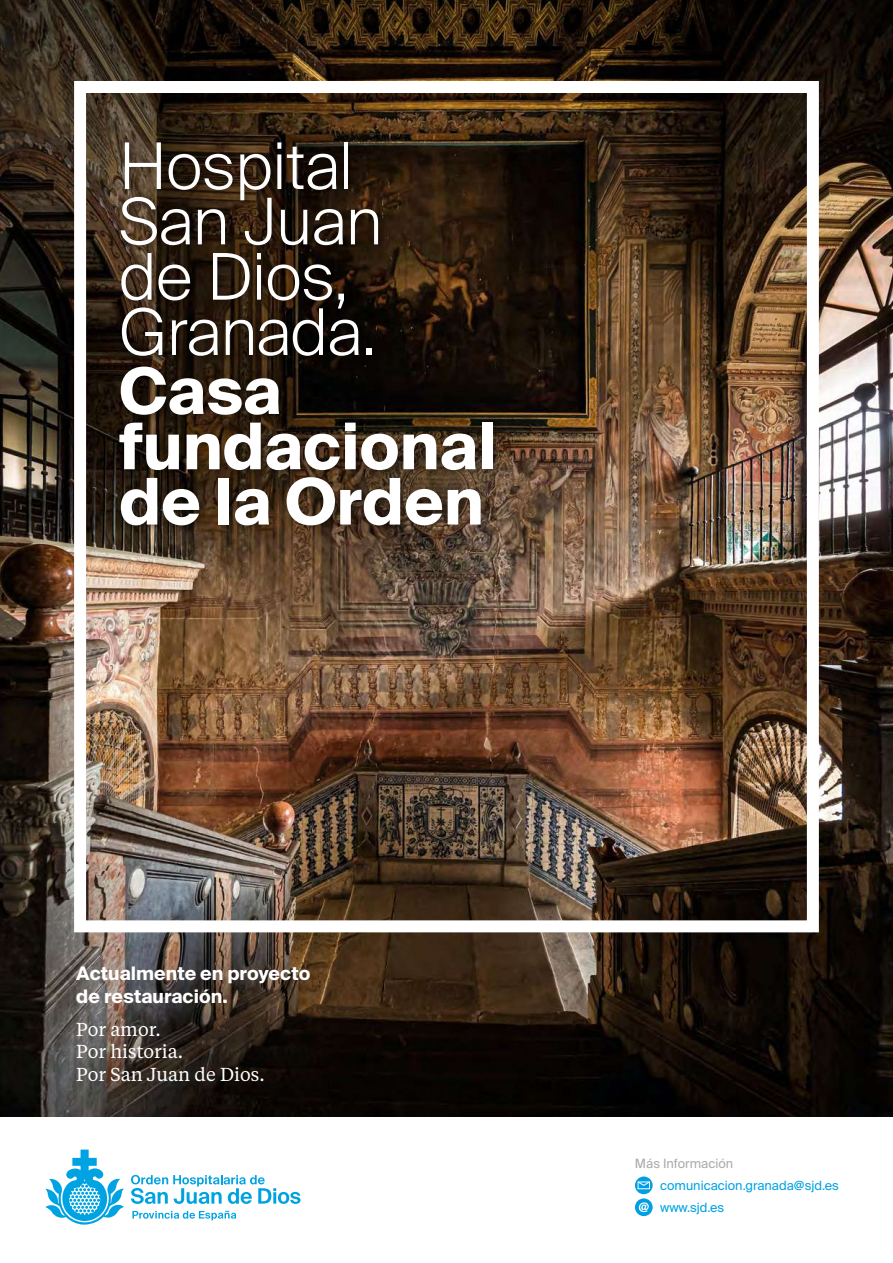
<style>
.page{position:relative;width:893px;height:1263px;background:#fff}
.page>*{position:absolute;margin:0;border:0;box-sizing:border-box;transform-origin:0 0}
.t1{font:300 64.35px/55.3px "Suisse Intl";color:#fff}
.t2{font:700 64.35px/55.3px "Suisse Intl";color:#fff}
.t3{font:18.6px/22.4px "Tiempos Text";color:#fff}
.t4{font:700 18.6px/22.4px "Suisse Intl";color:#fff}
.t5{font:12.75px "Suisse Intl";color:#00a3e2}
.t6{font:12.75px "Suisse Intl";color:#aaa}
</style>
<div class="page">
<img style="left:0;top:0;width:893px;height:1116px">
<svg style="left:45px;top:1149px;width:79px;height:76px"></svg>
<svg style="left:132px;top:1211px;width:104px;height:9px"></svg>
<svg style="left:131px;top:1175px;width:170px;height:29px"></svg>
<img style="left:68px;top:75px;width:757px;height:863px">
<svg style="left:635px;top:1198px;width:18px;height:18px"></svg>
<svg style="left:639px;top:1202px;width:10px;height:10px"></svg>
<svg style="left:635px;top:1176px;width:18px;height:18px"></svg>
<svg style="left:637px;top:1181px;width:13px;height:5px"></svg>
<h1 class="t1" style="left:119px;top:139px;width:264px">Hospital<br>San Juan de Dios,<br>Granada.</h1>
<h1 class="t2" style="left:119px;top:364px;width:378px">Casa fundacional de la Orden</h1>
<p class="t4" style="left:76px;top:962px;width:236px">Actualmente en proyecto de restauración.</p>
<p class="t3" style="left:76px;top:1017px;width:190px">Por amor.<br>Por historia.<br>Por San Juan de Dios.</p>
<p class="t6" style="left:635px;top:1156px;width:100px">Más Información</p>
<p class="t5" style="left:660px;top:1200px;width:66px">www.sjd.es</p>
<p class="t5" style="left:660px;top:1178px;width:180px">comunicacion.granada@sjd.es</p>
</div>
